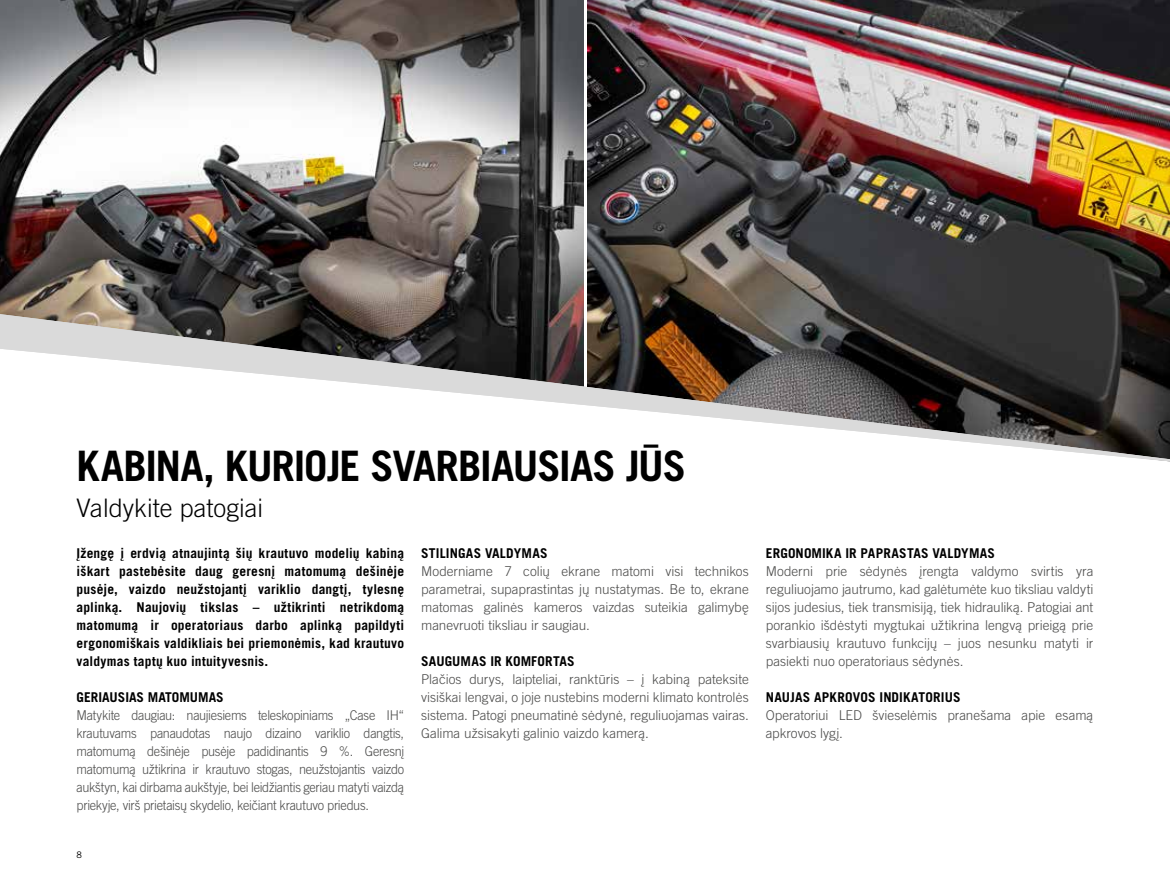
<style>
.page{position:relative;width:1170px;height:893px;background:#fff}
.page>*{position:absolute;margin:0;border:0;box-sizing:border-box;transform-origin:0 0}
.t1{font:700 42px "Trade Gothic LT Pro";letter-spacing:-.025em;color:#000}
.t2{font:300 25.5px "Trade Gothic LT Pro";color:#000}
.t3{font:300 13.5px/18px "Trade Gothic LT Pro";letter-spacing:-.005em;color:#4a4a49;text-align:justify}
.t4{font:700 13.5px/18px "Trade Gothic LT Pro";letter-spacing:.015em;color:#000;text-align:justify}
.t5{font:300 13.5px/18px "Trade Gothic LT Pro";letter-spacing:-.005em;color:#4a4a49;text-align:justify;scale:.94 1}
.t6{font:9px "Trade Gothic LT Pro";color:#000}
</style>
<div class="page">
<img style="left:587px;top:0;width:582px;height:314px">
<img style="left:0;top:0;width:584px;height:314px">
<svg style="left:0;top:314px;width:1169px;height:147px"></svg>
<h1 class="t1" style="left:77px;top:440px;width:611px">KABINA, KURIOJE SVARBIAUSIAS JŪS</h1>
<h2 class="t2" style="left:77px;top:493px;width:188px">Valdykite patogiai</h2>
<p class="t4" style="left:77px;top:544px;width:329px">Įžengę į erdvią atnaujintą šių krautuvo modelių kabiną iškart pastebėsite daug geresnį matomumą dešinėje pusėje, vaizdo neužstojantį variklio dangtį, tylesnę aplinką. Naujovių tikslas – užtikrinti netrikdomą matomumą ir operatoriaus darbo aplinką papildyti ergonomiškais valdikliais bei priemonėmis, kad krautuvo valdymas taptų kuo intuityvesnis.</p>
<p class="t4" style="left:77px;top:688px;width:149px">GERIAUSIAS MATOMUMAS</p>
<p class="t5" style="left:77px;top:706px;width:350px">Matykite daugiau: naujiesiems teleskopiniams „Case IH“ krautuvams panaudotas naujo dizaino variklio dangtis, matomumą dešinėje pusėje padidinantis 9 %. Geresnį matomumą užtikrina ir krautuvo stogas, neužstojantis vaizdo aukštyn, kai dirbama aukštyje, bei leidžiantis geriau matyti vaizdą priekyje, virš prietaisų skydelio, keičiant krautuvo priedus.</p>
<p class="t6" style="left:77px;top:849px;width:7px">8</p>
<p class="t4" style="left:421px;top:544px;width:128px">STILINGAS VALDYMAS</p>
<p class="t3" style="left:421px;top:562px;width:329px">Moderniame 7 colių ekrane matomi visi technikos parametrai, supaprastintas jų nustatymas. Be to, ekrane matomas galinės kameros vaizdas suteikia galimybę manevruoti tiksliau ir saugiau.</p>
<p class="t4" style="left:421px;top:652px;width:155px">SAUGUMAS IR KOMFORTAS</p>
<p class="t3" style="left:421px;top:670px;width:329px">Plačios durys, laipteliai, ranktūris – į kabiną pateksite visiškai lengvai, o joje nustebins moderni klimato kontrolės sistema. Patogi pneumatinė sėdynė, reguliuojamas vairas.<br>Galima užsisakyti galinio vaizdo kamerą.</p>
<p class="t4" style="left:765px;top:544px;width:231px">ERGONOMIKA IR PAPRASTAS VALDYMAS</p>
<p class="t3" style="left:765px;top:562px;width:329px">Moderni prie sėdynės įrengta valdymo svirtis yra reguliuojamo jautrumo, kad galėtumėte kuo tiksliau valdyti sijos judesius, tiek transmisiją, tiek hidrauliką. Patogiai ant porankio išdėstyti mygtukai užtikrina lengvą prieigą prie svarbiausių krautuvo funkcijų – juos nesunku matyti ir pasiekti nuo operatoriaus sėdynės.</p>
<p class="t4" style="left:765px;top:688px;width:196px">NAUJAS APKROVOS INDIKATORIUS</p>
<p class="t3" style="left:765px;top:706px;width:329px">Operatoriui LED švieselėmis pranešama apie esamą apkrovos lygį.</p>
</div>
